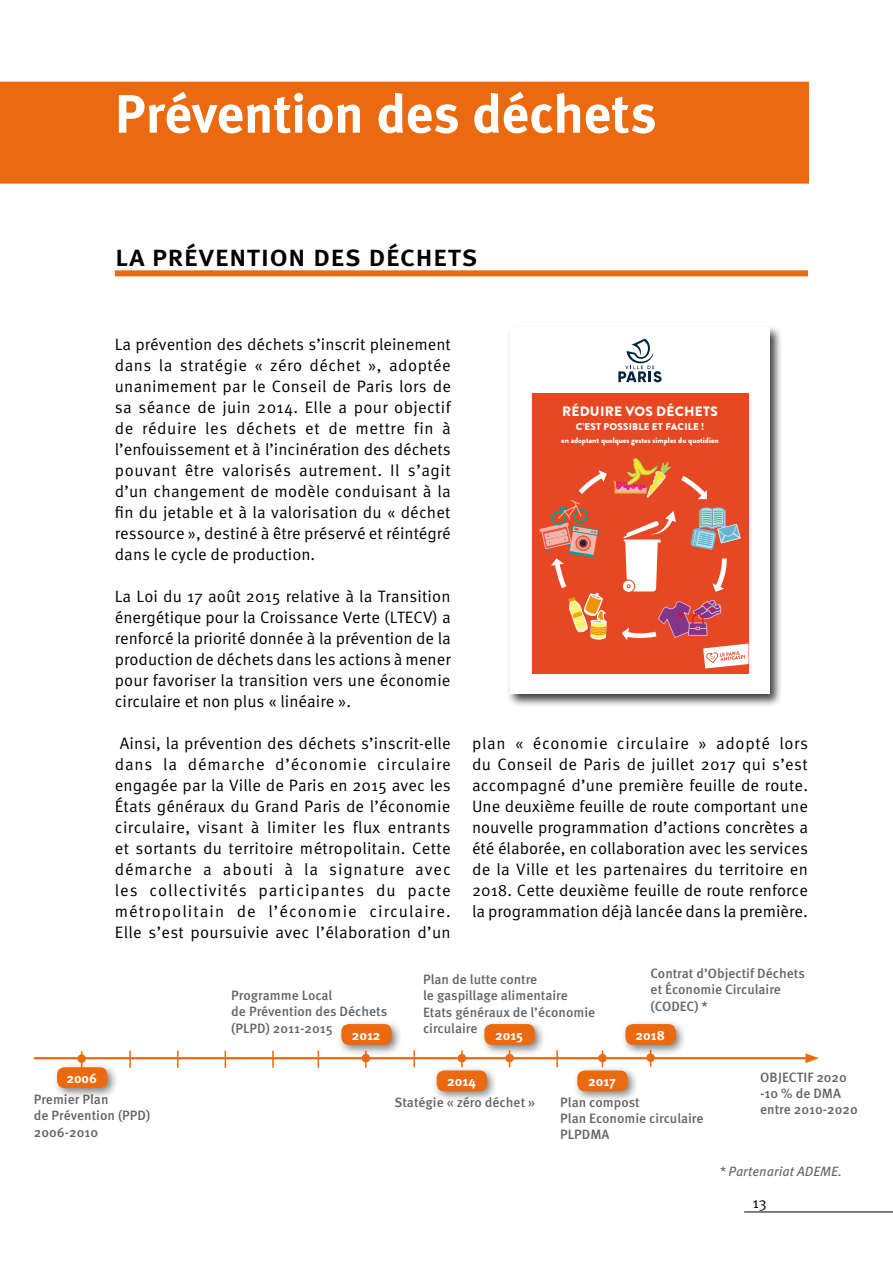
<style>
.page{position:relative;width:893px;height:1263px;background:#fff}
.page>*{position:absolute;margin:0;border:0;box-sizing:border-box;transform-origin:0 0}
.t1{font:700 54px "Meta OT";color:#fff}
.t2{font:500 30px "Meta OT";letter-spacing:-.01em;color:#000}
.t3{font:16.5px/21px "Meta OT Norm";color:#000;text-align:justify}
.t4{font:15px "Meta OT Norm";color:#000}
.t5{font:900 13.65px "Brandon Grotesque";letter-spacing:.02em;color:#fff}
.t6{font:500 13.5px/16.2px "Meta OT";color:#646567}
.t7{font:700 13.5px "Meta OT";color:#fff}
.t8{font:italic 13.5px "Meta OT";color:#646567}
.t9{font:900 9.9px "Brandon Grotesque";letter-spacing:.02em;color:#fff}
.t10{font:900 8.1px "Brandon Grotesque";color:#fff}
</style>
<div class="page">
<hr style="left:744px;top:1211px;width:149px;height:1px;background:#000">
<div style="left:115px;top:270px;width:693px;height:6px;background:#eb690f"></div>
<div style="left:0;top:82px;width:809px;height:102px;background:#eb690f"></div>
<div style="left:506px;top:324px;width:277px;height:383px;background:#000;opacity:.75"></div>
<div style="left:510px;top:328px;width:260px;height:366px;background:#fff"></div>
<svg style="left:618px;top:339px;width:44px;height:43px"></svg>
<div style="left:532px;top:393px;width:216px;height:280px;background:#e64823"></div>
<svg style="left:539px;top:458px;width:209px;height:216px"></svg>
<div style="left:479px;top:1019px;width:67px;height:37px;background:#000;opacity:.5"></div>
<div style="left:484px;top:1024px;width:51px;height:21px;background:#eb690f;border-radius:8px"></div>
<div style="left:52px;top:1062px;width:67px;height:37px;background:#000;opacity:.5"></div>
<div style="left:57px;top:1067px;width:50px;height:21px;background:#eb690f;border-radius:8px"></div>
<hr style="left:34px;top:1057px;width:776px;height:2px;background:#eb690f">
<svg style="left:805px;top:1053px;width:14px;height:10px"></svg>
<svg style="left:365px;top:1062px;width:2px;height:6px"></svg>
<svg style="left:318px;top:1051px;width:1px;height:17px"></svg>
<svg style="left:129px;top:1051px;width:2px;height:17px"></svg>
<svg style="left:413px;top:1050px;width:2px;height:17px"></svg>
<svg style="left:272px;top:1051px;width:2px;height:17px"></svg>
<svg style="left:556px;top:1050px;width:2px;height:17px"></svg>
<svg style="left:177px;top:1051px;width:1px;height:17px"></svg>
<svg style="left:461px;top:1050px;width:2px;height:15px"></svg>
<svg style="left:225px;top:1051px;width:1px;height:17px"></svg>
<div style="left:572px;top:1065px;width:67px;height:37px;background:#000;opacity:.5"></div>
<div style="left:577px;top:1070px;width:51px;height:21px;background:#eb690f;border-radius:8px"></div>
<div style="left:620px;top:1019px;width:67px;height:37px;background:#000;opacity:.5"></div>
<div style="left:625px;top:1024px;width:51px;height:21px;background:#eb690f;border-radius:8px"></div>
<div style="left:431px;top:1065px;width:67px;height:37px;background:#000;opacity:.5"></div>
<div style="left:437px;top:1070px;width:50px;height:21px;background:#eb690f;border-radius:8px"></div>
<div style="left:78px;top:1055px;width:7px;height:7px;background:#eb690f;border-radius:50%"></div>
<div style="left:77px;top:1054px;width:9px;height:9px;border:2px solid #eb690f;border-radius:50%"></div>
<div style="left:362px;top:1054px;width:8px;height:8px;border:2px solid #eb690f;border-radius:50%"></div>
<div style="left:458px;top:1055px;width:7px;height:7px;background:#eb690f;border-radius:50%"></div>
<div style="left:458px;top:1054px;width:8px;height:8px;border:2px solid #eb690f;border-radius:50%"></div>
<div style="left:336px;top:1019px;width:67px;height:37px;background:#000;opacity:.5"></div>
<div style="left:341px;top:1024px;width:51px;height:21px;background:#eb690f;border-radius:8px"></div>
<div style="left:505px;top:1054px;width:9px;height:8px;border:2px solid #eb690f;border-radius:50%"></div>
<div style="left:598px;top:1054px;width:9px;height:8px;border:2px solid #eb690f;border-radius:50%"></div>
<div style="left:647px;top:1054px;width:7px;height:7px;background:#eb690f;border-radius:50%"></div>
<div style="left:646px;top:1053px;width:9px;height:9px;border:2px solid #eb690f;border-radius:50%"></div>
<h1 class="t1" style="left:115px;top:80px;width:543px">Prévention des déchets</h1>
<h2 class="t2" style="left:115px;top:237px;width:365px">la prévention des déchets</h2>
<p class="t3" style="left:115px;top:334px;width:338px">La prévention des déchets s’inscrit pleinement dans la stratégie « zéro déchet », adoptée unanimement par le Conseil de Paris lors de sa séance de juin 2014. Elle a pour objectif de réduire les déchets et de mettre fin à l’enfouissement et à l’incinération des déchets pouvant être valorisés autrement. Il s’agit d’un changement de modèle conduisant à la fin du jetable et à la valorisation du « déchet ressource », destiné à être préservé et réintégré dans le cycle de production.</p>
<p class="t3" style="left:115px;top:586px;width:337px">La Loi du 17 août 2015 relative à la Transition énergétique pour la Croissance Verte (LTECV) a renforcé la priorité donnée à la prévention de la production de déchets dans les actions à mener pour favoriser la transition vers une économie circulaire et non plus « linéaire ».</p>
<p class="t5" style="left:562px;top:402px;width:157px">réduire vos déchets</p>
<p class="t9" style="left:576px;top:419px;width:130px">c’est possible et facile !</p>
<p class="t10" style="left:561px;top:435px;width:159px">en adoptant quelques gestes simples du quotidien</p>
<p class="t3" style="left:115px;top:733px;width:338px">Ainsi, la prévention des déchets s’inscrit-elle dans la démarche d’économie circulaire engagée par la Ville de Paris en 2015 avec les États généraux du Grand Paris de l’économie circulaire, visant à limiter les flux entrants et sortants du territoire métropolitain. Cette démarche a abouti à la signature avec les collectivités participantes du pacte métropolitain de l’économie circulaire.<br>Elle s’est poursuivie avec l’élaboration d’un</p>
<p class="t3" style="left:472px;top:733px;width:338px">plan « économie circulaire » adopté lors du Conseil de Paris de juillet 2017 qui s’est accompagné d’une première feuille de route.<br>Une deuxième feuille de route comportant une nouvelle programmation d’actions concrètes a été élaborée, en collaboration avec les services de la Ville et les partenaires du territoire en 2018. Cette deuxième feuille de route renforce la programmation déjà lancée dans la première.</p>
<p class="t7" style="left:66px;top:1069px;width:32px">2006</p>
<p class="t6" style="left:34px;top:1091px;width:118px">Premier Plan<br>de Prévention (PPD)<br>2006-2010</p>
<p class="t6" style="left:231px;top:987px;width:157px">Programme Local<br>de Prévention des Déchets (PLPD) 2011-2015</p>
<p class="t7" style="left:352px;top:1026px;width:30px">2012</p>
<p class="t6" style="left:423px;top:971px;width:174px">Plan de lutte contre<br>le gaspillage alimentaire<br>Etats généraux de l’économie circulaire</p>
<p class="t7" style="left:495px;top:1026px;width:30px">2015</p>
<p class="t6" style="left:651px;top:966px;width:156px">Contrat d’Objectif Déchets et économie Circulaire (CODEC) *</p>
<p class="t7" style="left:635px;top:1026px;width:31px">2018</p>
<p class="t7" style="left:447px;top:1073px;width:30px">2014</p>
<p class="t6" style="left:394px;top:1094px;width:142px">Statégie « zéro déchet »</p>
<p class="t7" style="left:588px;top:1073px;width:29px">2017</p>
<p class="t6" style="left:560px;top:1094px;width:145px">Plan compost<br>Plan Economie circulaire<br>PLPDMA</p>
<p class="t6" style="left:760px;top:1069px;width:25px">Objecti</p>
<p class="t6" style="left:760px;top:1069px;width:99px;text-indent:47px">f 2020 -10 % de DMA entre 2010-2020</p>
<p class="t8" style="left:719px;top:1163px;width:124px">* Partenariat ADEME.</p>
<p class="t4" style="left:753px;top:1193px;width:16px">13</p>
</div>
